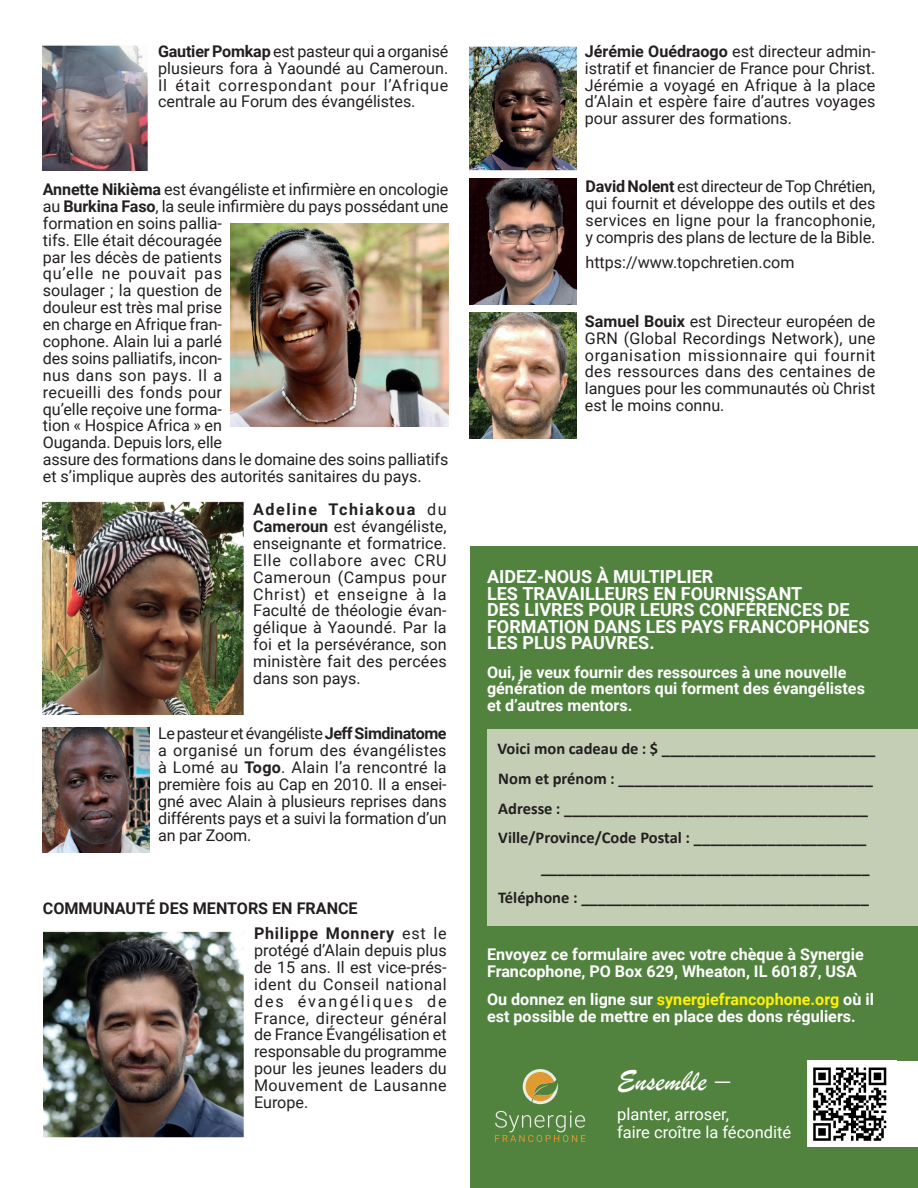
<style>
.page{position:relative;width:918px;height:1188px;background:#fff}
.page>*{position:absolute;margin:0;border:0;box-sizing:border-box;transform-origin:0 0}
.t1{font:30px "Brush Script";color:#fff}
.t2{font:700 18px/16.5px "Roboto";color:#fff}
.t3{font:700 16.5px "Calibri";color:#231f20}
.t4{font:16.5px/17.9px "Roboto";color:#fff}
.t5{font:16.2px/17px "Roboto";color:#231f20;text-align:justify}
.t6{font:700 16.2px/16.5px "Roboto";color:#fff}
.t7{font:700 16.2px/25.3px "Roboto";color:#231f20}
.s1{font-weight:700}
.s2{font-weight:400}
.s3{color:#fff101}
</style>
<div class="page">
<div style="left:471px;top:547px;width:447px;height:641px;background:#51833f"></div>
<div style="left:487px;top:729px;width:431px;height:196px;background:#c3ceb5"></div>
<div style="left:807px;top:1061px;width:111px;height:85px;background:#fff"></div>
<img style="left:813px;top:1067px;width:74px;height:74px">
<svg style="left:495px;top:1111px;width:90px;height:31px"></svg>
<svg style="left:523px;top:1069px;width:35px;height:35px"></svg>
<img style="left:231px;top:223px;width:217px;height:203px">
<img style="left:43px;top:45px;width:105px;height:125px">
<img style="left:43px;top:502px;width:201px;height:213px">
<img style="left:43px;top:727px;width:107px;height:126px">
<img style="left:43px;top:931px;width:201px;height:207px">
<img style="left:470px;top:46px;width:106px;height:124px">
<img style="left:470px;top:179px;width:106px;height:125px">
<img style="left:470px;top:313px;width:106px;height:125px">
<p class="t5" style="left:158px;top:42px;width:292px"><span class="s1">Gautier Pomkap</span> est pasteur qui a organisé plusieurs fora à Yaoundé au Cameroun.<br>Il était correspondant pour l’Afrique centrale au Forum des évangélistes.</p>
<p class="t5" style="left:43px;top:180px;width:407px;text-align:left"><span class="s1">Annette Nikièma</span> est évangéliste et infirmière en oncologie au <span class="s1">Burkina Faso</span>, la seule infirmière du pays possédant une formation en soins pallia-<br>tifs. Elle était découragée<br>par les décès de patients<br>qu’elle ne pouvait pas<br>soulager ; la question de<br>douleur est très mal prise<br>en charge en Afrique fran-<br>cophone. Alain lui a parlé<br>des soins palliatifs, incon-<br>nus dans son pays. Il a<br>recueilli des fonds pour<br>qu’elle reçoive une forma-<br>tion « Hospice Africa » en<br>Ouganda. Depuis lors, elle<br>assure des formations dans le domaine des soins palliatifs et s’implique auprès des autorités sanitaires du pays.</p>
<p class="t5" style="left:253px;top:500px;width:195px"><span class="s1">Adeline Tchiakoua</span> du <span class="s1">Cameroun</span> est évangéliste, enseignante et formatrice.<br>Elle collabore avec CRU Cameroun (Campus pour Christ) et enseigne à la Faculté de théologie évan&shy;gélique à Yaoundé. Par la foi et la persévérance, son ministère fait des percées dans son pays.</p>
<p class="t5" style="left:158px;top:725px;width:290px">Le pasteur et évangéliste <span class="s1">Jeff Simdinatome </span>a organisé un forum des évangélistes à Lomé au <span class="s1">Togo</span>. Alain l’a rencontré la première fois au Cap en 2010. Il a ensei&shy;gné avec Alain à plusieurs reprises dans différents pays et a suivi la formation d’un an par Zoom.</p>
<p class="t7" style="left:254px;top:895px;width:194px;text-indent:-211px">COMMUNAUTÉ DES MENTORS EN FRANCE<br>Philippe Monnery <span class="s2">est le</span></p>
<p class="t5" style="left:254px;top:941px;width:194px">protégé d’Alain depuis plus de 15 ans. Il est vice-prés&shy;ident du Conseil national des évangéliques de France, directeur général de France Évangélisation et responsable du programme pour les jeunes leaders du Mouvement de Lausanne Europe.</p>
<p class="t5" style="left:585px;top:42px;width:292px"><span class="s1">Jérémie Ouédraogo</span> est directeur admin&shy;istratif et financier de France pour Christ.<br>Jérémie a voyagé en Afrique à la place d’Alain et espère faire d’autres voyages pour assurer des formations.</p>
<p class="t5" style="left:585px;top:177px;width:291px"><span class="s1">David Nolent</span> est directeur de Top Chrétien, qui fournit et développe des outils et des services en ligne pour la francophonie, y compris des plans de lecture de la Bible.</p>
<p class="t5" style="left:585px;top:253px;width:210px">https://www.topchretien.com</p>
<p class="t5" style="left:585px;top:312px;width:292px"><span class="s1">Samuel Bouix</span> est Directeur européen de GRN (Global Recordings Network), une organisation missionnaire qui fournit des ressources dans des centaines de langues pour les communautés où Christ est le moins connu.</p>
<p class="t2" style="left:487px;top:568px;width:384px">AIDEZ-NOUS À MULTIPLIER<br>LES TRAVAILLEURS EN FOURNISSANT<br>DES LIVRES POUR LEURS CONFÉRENCES DE<br>FORMATION DANS LES PAYS FRANCOPHONES<br>LES PLUS PAUVRES.</p>
<p class="t6" style="left:487px;top:663px;width:379px">Oui, je veux fournir des ressources à une nouvelle génération de mentors qui forment des évangélistes et d’autres mentors.</p>
<p class="t3" style="left:498px;top:737px;width:379px">Voici mon cadeau de : $ __________________________</p>
<p class="t3" style="left:498px;top:767px;width:376px">Nom et prénom : _______________________________</p>
<p class="t3" style="left:498px;top:797px;width:371px">Adresse : _____________________________________</p>
<p class="t3" style="left:498px;top:826px;width:370px">Ville/Province/Code Postal : _____________________</p>
<p class="t3" style="left:541px;top:856px;width:330px">________________________________________</p>
<p class="t3" style="left:498px;top:886px;width:372px">Téléphone : ___________________________________</p>
<p class="t6" style="left:487px;top:946px;width:378px">Envoyez ce formulaire avec votre chèque à Synergie<br>Francophone, PO Box 629, Wheaton, IL 60187, USA</p>
<p class="t6" style="left:487px;top:990px;width:388px">Ou donnez en ligne sur <span class="s3">synergiefrancophone.org</span> où il est possible de mettre en place des dons réguliers.</p>
<h1 class="t1" style="left:617px;top:1063px;width:114px">Ensemble –</h1>
<p class="t4" style="left:617px;top:1105px;width:176px">planter, arroser,<br>faire croître la fécondité</p>
</div>
